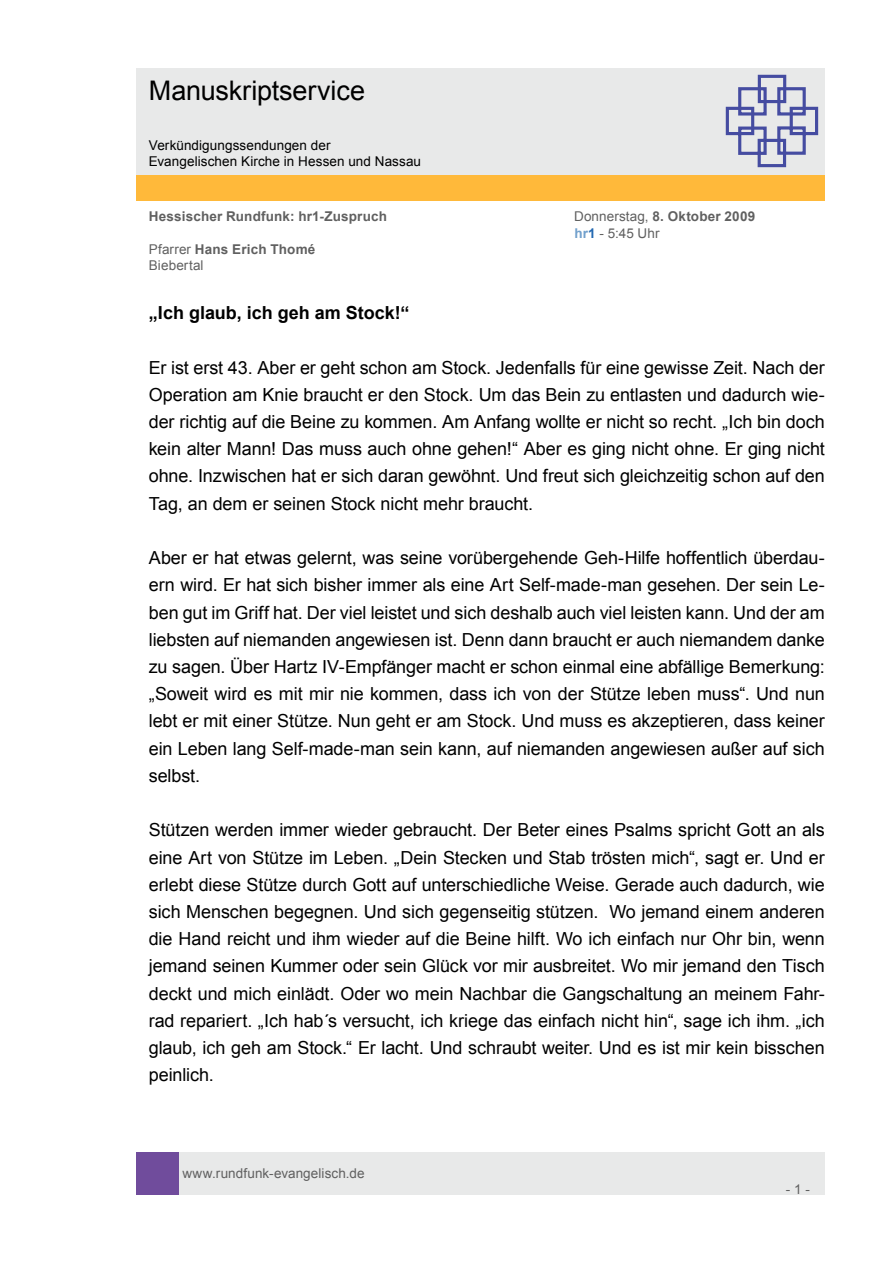
<style>
.page{position:relative;width:893px;height:1263px;background:#fff}
.page>*{position:absolute;margin:0;border:0;box-sizing:border-box;transform-origin:0 0}
.t1{font:27px "Arial";letter-spacing:-.005em;color:#000}
.t2{font:18px/27.2px "Arial";letter-spacing:-.005em;color:#000;text-align:justify}
.t3{font:700 18px "Arial";color:#000}
.t4{font:13.5px/16.2px "Arial";letter-spacing:.01em;color:#606060}
.t5{font:13.5px/16.2px "Arial";letter-spacing:.005em;color:#000}
.t6{font:700 13.5px "Arial";letter-spacing:.015em;color:#606060}
.s1{font-weight:700}
.s2{font-weight:700;color:#71a0cc}
.s3{font-weight:700;color:#2369b2}
</style>
<div class="page">
<div style="left:179px;top:1152px;width:646px;height:43px;background:#e8e9e9"></div>
<div style="left:136px;top:1152px;width:43px;height:43px;background:#704c9c"></div>
<div style="left:136px;top:175px;width:689px;height:26px;background:#ffb93a"></div>
<div style="left:136px;top:68px;width:689px;height:106px;background:#e8e9e9"></div>
<svg style="left:725px;top:74px;width:94px;height:94px"></svg>
<h1 class="t1" style="left:149px;top:73px;width:218px">Manuskriptservice</h1>
<p class="t5" style="left:149px;top:137px;width:274px">Verkündigungssendungen der<br>Evangelischen Kirche in Hessen und Nassau</p>
<p class="t6" style="left:149px;top:208px;width:240px">Hessischer Rundfunk: hr1-Zuspruch</p>
<p class="t4" style="left:574px;top:209px;width:183px">Donnerstag, <span class="s1">8. Oktober 2009 </span><span class="s2">hr</span><span class="s3">1</span> - 5:45 Uhr</p>
<p class="t4" style="left:149px;top:241px;width:168px">Pfarrer <span class="s1">Hans Erich Thomé<br></span>Biebertal</p>
<p class="t3" style="left:149px;top:301px;width:262px">„Ich glaub, ich geh am Stock!“</p>
<p class="t2" style="left:149px;top:354px;width:678px">Er ist erst 43. Aber er geht schon am Stock. Jedenfalls für eine gewisse Zeit. Nach der Operation am Knie braucht er den Stock. Um das Bein zu entlasten und dadurch wie&shy;der richtig auf die Beine zu kommen. Am Anfang wollte er nicht so recht. „Ich bin doch kein alter Mann! Das muss auch ohne gehen!“ Aber es ging nicht ohne. Er ging nicht ohne. Inzwischen hat er sich daran gewöhnt. Und freut sich gleichzeitig schon auf den Tag, an dem er seinen Stock nicht mehr braucht.</p>
<p class="t2" style="left:149px;top:544px;width:678px">Aber er hat etwas gelernt, was seine vorübergehende Geh-Hilfe hoffentlich überdau&shy;ern wird. Er hat sich bisher immer als eine Art Self-made-man gesehen. Der sein Le&shy;ben gut im Griff hat. Der viel leistet und sich deshalb auch viel leisten kann. Und der am liebsten auf niemanden angewiesen ist. Denn dann braucht er auch niemandem danke zu sagen. Über Hartz IV-Empfänger macht er schon einmal eine abfällige Bemerkung: „Soweit wird es mit mir nie kommen, dass ich von der Stütze leben muss“. Und nun lebt er mit einer Stütze. Nun geht er am Stock. Und muss es akzeptieren, dass keiner ein Leben lang Self-made-man sein kann, auf niemanden angewiesen außer auf sich selbst.</p>
<p class="t2" style="left:149px;top:817px;width:678px">Stützen werden immer wieder gebraucht. Der Beter eines Psalms spricht Gott an als eine Art von Stütze im Leben. „Dein Stecken und Stab trösten mich“, sagt er. Und er erlebt diese Stütze durch Gott auf unterschiedliche Weise. Gerade auch dadurch, wie sich Menschen begegnen. Und sich gegenseitig stützen. Wo jemand einem anderen die Hand reicht und ihm wieder auf die Beine hilft. Wo ich einfach nur Ohr bin, wenn jemand seinen Kummer oder sein Glück vor mir ausbreitet. Wo mir jemand den Tisch deckt und mich einlädt. Oder wo mein Nachbar die Gangschaltung an meinem Fahr&shy;rad repariert. „Ich hab´s versucht, ich kriege das einfach nicht hin“, sage ich ihm. „ich glaub, ich geh am Stock.“ Er lacht. Und schraubt weiter. Und es ist mir kein bisschen peinlich.</p>
<p class="t4" style="left:182px;top:1165px;width:184px">www.rundfunk-evangelisch.de</p>
<p class="t4" style="left:786px;top:1181px;width:26px">- 1 -</p>
</div>
